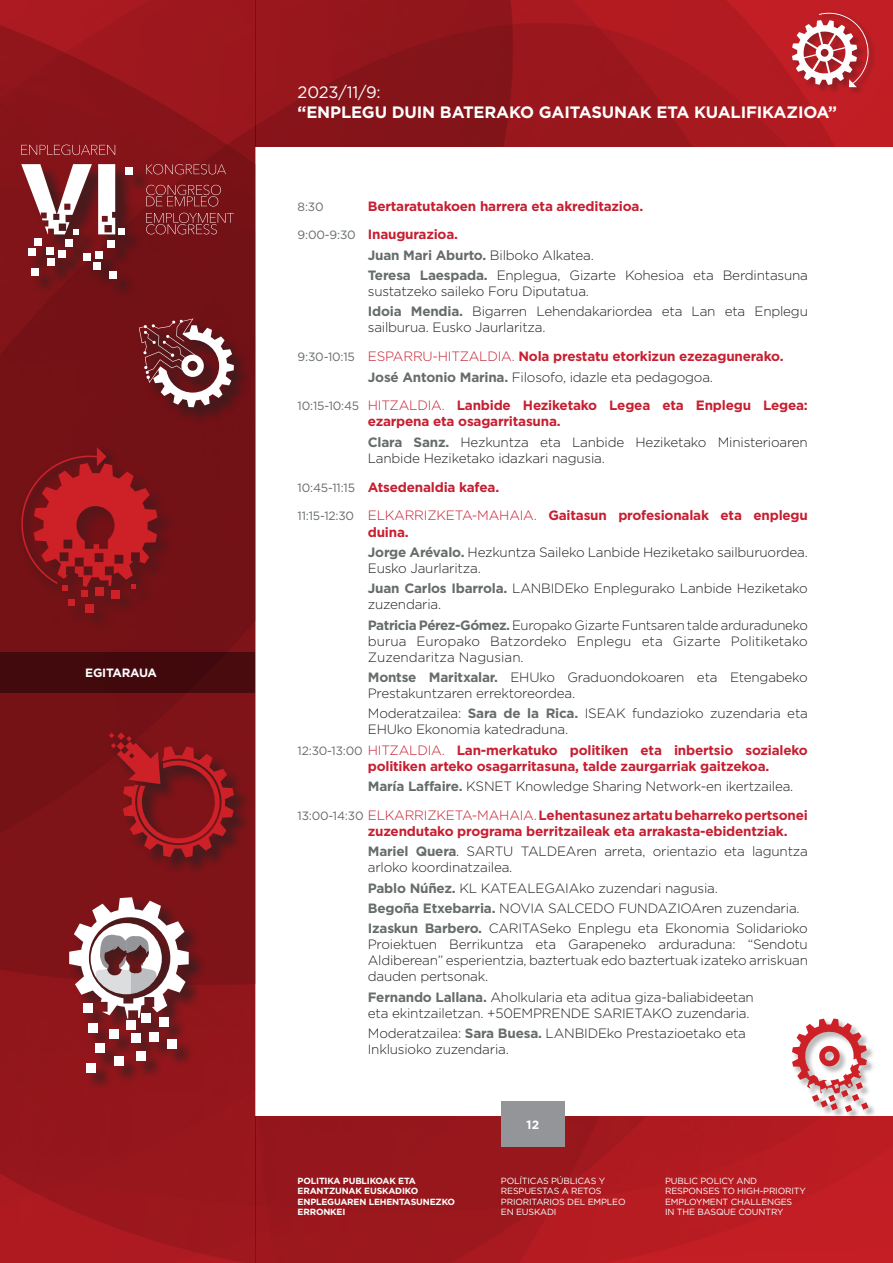
<style>
.page{position:relative;width:893px;height:1263px;background:#fff}
.page>*{position:absolute;margin:0;border:0;box-sizing:border-box;transform-origin:0 0}
.Heading_1{font:700 16.5px/19.8px "Gotham";letter-spacing:-.01em;color:#fff}
.List_Paragraph{font:300 13.5px/16px "Gotham";letter-spacing:-.015em;color:#231f20}
.Heading_2{font:700 13.5px/16px "Gotham";letter-spacing:-.015em;color:#c61f31}
.List_Paragraph-2{font:700 13.5px/16px "Gotham";letter-spacing:-.015em;color:#c61f31}
.List_Paragraph-3{font:700 13.5px "Gotham";letter-spacing:-.015em;color:#666b6b}
.t1{font:700 12px "Gotham";letter-spacing:-.02em;color:#fff}
.Heading_2-2{font:12px "Gotham";color:#666b6b}
.t2{font:8.85px/10.2px "Gotham";letter-spacing:-.02em;color:#fff}
.t3{font:700 8.85px/10.2px "Gotham";letter-spacing:-.02em;color:#fff}
.s1{font-weight:400}
.s2{font-weight:400;font-size:12px;color:#666b6b}
.s3{font-weight:300;color:#231f20}
.s4{font-weight:700;color:#666b6b}
.s5{font-weight:300}
</style>
<div class="page">
<img style="left:255px;top:0;width:638px;height:147px">
<img style="left:255px;top:1116px;width:638px;height:147px">
<div style="left:818px;top:12px;width:58px;height:83px;background:#c11e25"></div>
<div style="left:792px;top:20px;width:73px;height:73px;background:#231f20;opacity:.3"></div>
<svg style="left:792px;top:11px;width:81px;height:76px"></svg>
<div style="left:792px;top:1018px;width:85px;height:103px;background:#231f20;opacity:.3"></div>
<svg style="left:792px;top:1018px;width:76px;height:94px"></svg>
<img style="left:0;top:0;width:255px;height:1263px">
<div style="left:22px;top:164px;width:130px;height:134px;background:#231f20;opacity:.6"></div>
<div style="left:125px;top:167px;width:8px;height:7px;background:#fff"></div>
<div style="left:66px;top:239px;width:7px;height:7px;background:#fff"></div>
<svg style="left:21px;top:164px;width:71px;height:71px"></svg>
<div style="left:28px;top:248px;width:8px;height:8px;background:#fff"></div>
<div style="left:32px;top:268px;width:7px;height:7px;background:#fff"></div>
<div style="left:58px;top:250px;width:8px;height:7px;background:#fff"></div>
<div style="left:34px;top:239px;width:8px;height:7px;background:#fff"></div>
<div style="left:46px;top:248px;width:8px;height:7px;background:#fff"></div>
<div style="left:48px;top:259px;width:7px;height:7px;background:#fff"></div>
<div style="left:107px;top:240px;width:8px;height:7px;background:#fff"></div>
<div style="left:110px;top:271px;width:7px;height:8px;background:#fff"></div>
<div style="left:83px;top:253px;width:7px;height:8px;background:#fff"></div>
<svg style="left:98px;top:164px;width:27px;height:70px"></svg>
<div style="left:95px;top:251px;width:7px;height:7px;background:#fff"></div>
<div style="left:93px;top:262px;width:8px;height:7px;background:#fff"></div>
<svg style="left:21px;top:145px;width:94px;height:10px"></svg>
<svg style="left:146px;top:164px;width:80px;height:10px"></svg>
<svg style="left:146px;top:185px;width:75px;height:21px;background:#8a3034"></svg>
<svg style="left:146px;top:213px;width:88px;height:21px;background:#842e32"></svg>
<div style="left:138px;top:318px;width:114px;height:107px;background:#231f20;opacity:.6"></div>
<svg style="left:139px;top:318px;width:95px;height:89px"></svg>
<div style="left:68px;top:896px;width:139px;height:194px;background:#231f20;opacity:.6"></div>
<div style="left:159px;top:1017px;width:10px;height:10px;background:#fff"></div>
<div style="left:167px;top:1039px;width:10px;height:10px;background:#fff"></div>
<div style="left:95px;top:1043px;width:10px;height:10px;background:#fff"></div>
<div style="left:110px;top:1029px;width:9px;height:10px;background:#fff"></div>
<div style="left:114px;top:1056px;width:10px;height:10px;background:#fff"></div>
<div style="left:86px;top:1063px;width:10px;height:9px;background:#fff"></div>
<div style="left:88px;top:1022px;width:9px;height:10px;background:#fff"></div>
<div style="left:149px;top:1032px;width:10px;height:9px;background:#fff"></div>
<div style="left:131px;top:1033px;width:9px;height:10px;background:#fff"></div>
<div style="left:126px;top:1020px;width:10px;height:9px;background:#fff"></div>
<div style="left:141px;top:1013px;width:10px;height:10px;background:#fff"></div>
<div style="left:136px;top:1051px;width:10px;height:10px;background:#fff"></div>
<svg style="left:69px;top:897px;width:120px;height:122px"></svg>
<div style="left:16px;top:443px;width:104px;height:154px;background:#741216"></div>
<div style="left:33px;top:462px;width:142px;height:168px;background:#231f20;opacity:.35"></div>
<div style="left:68px;top:599px;width:7px;height:7px;background:#cd2027"></div>
<div style="left:85px;top:604px;width:9px;height:9px;background:#cd2027"></div>
<div style="left:111px;top:590px;width:9px;height:8px;background:#cd2027"></div>
<svg style="left:21px;top:447px;width:136px;height:150px"></svg>
<div style="left:108px;top:732px;width:143px;height:143px;background:#231f20;opacity:.6"></div>
<svg style="left:109px;top:732px;width:125px;height:125px;background:#89171c"></svg>
<div style="left:0;top:652px;width:255px;height:41px;background:#420a0d"></div>
<div style="left:501px;top:1101px;width:64px;height:45px;background:#939598"></div>
<p class="t1" style="left:85px;top:665px;width:73px">EGITARAUA</p>
<p class="Heading_1" style="left:298px;top:82px;width:541px"><span class="s1">2023/11/9:<br></span>“ENPLEGU DUIN BATERAKO GAITASUNAK ETA KUALIFIKAZIOA”</p>
<p class="Heading_2-2" style="left:298px;top:199px;width:28px">8:30</p>
<p class="Heading_2" style="left:368px;top:198px;width:277px">Bertaratutakoen harrera eta akreditazioa.</p>
<p class="Heading_2" style="left:298px;top:227px;width:162px"><span class="s2">9:00-9:30</span> Inaugurazioa.</p>
<p class="List_Paragraph-3" style="left:368px;top:246px;width:228px">Juan Mari Aburto. <span class="s3">Bilboko Alkatea.</span></p>
<p class="List_Paragraph" style="left:368px;top:267px;width:442px"><span class="s4">Teresa Laespada.</span> Enplegua, Gizarte Kohesioa eta Berdintasuna sustatzeko saileko Foru Diputatua.</p>
<p class="List_Paragraph" style="left:368px;top:303px;width:442px"><span class="s4">Idoia Mendia.</span> Bigarren Lehendakariordea eta Lan eta Enplegu sailburua. Eusko Jaurlaritza.</p>
<p class="Heading_2" style="left:298px;top:348px;width:487px"><span class="s2">9:30-10:15</span> <span class="s5">ESPARRU-HITZALDIA.</span> Nola prestatu etorkizun ezezagunerako.</p>
<p class="List_Paragraph" style="left:368px;top:368px;width:347px"><span class="s4">José Antonio Marina.</span> Filosofo, idazle eta pedagogoa.</p>
<p class="Heading_2" style="left:368px;top:397px;width:442px;text-indent:-70px"><span class="s2">10:15-10:45</span> <span class="s5">HITZALDIA.</span> Lanbide Heziketako Legea eta Enplegu Legea: ezarpena eta osagarritasuna.</p>
<p class="List_Paragraph" style="left:368px;top:434px;width:442px"><span class="s4">Clara Sanz.</span> Hezkuntza eta Lanbide Heziketako Ministerioaren<br>Lanbide Heziketako idazkari nagusia.</p>
<p class="Heading_2" style="left:298px;top:479px;width:203px"><span class="s2">10:45-11:15</span> Atsedenaldia kafea.</p>
<p class="Heading_2" style="left:368px;top:507px;width:442px;text-indent:-70px"><span class="s2">11:15-12:30</span> <span class="s5">ELKARRIZKETA-MAHAIA.</span> Gaitasun profesionalak eta enplegu duina.</p>
<p class="List_Paragraph" style="left:368px;top:544px;width:442px"><span class="s4">Jorge Arévalo.</span> Hezkuntza Saileko Lanbide Heziketako sailburuordea.<br>Eusko Jaurlaritza.</p>
<p class="List_Paragraph" style="left:368px;top:580px;width:442px"><span class="s4">Juan Carlos Ibarrola.</span> LANBIDEko Enplegurako Lanbide Heziketako zuzendaria.</p>
<p class="List_Paragraph" style="left:368px;top:616px;width:442px;text-align:justify"><span class="s4">Patricia Pérez-Gómez.</span> Europako Gizarte Funtsaren talde arduraduneko burua Europako Batzordeko Enplegu eta Gizarte Politiketako Zuzendaritza Nagusian.</p>
<p class="List_Paragraph" style="left:368px;top:669px;width:442px"><span class="s4">Montse Maritxalar.</span> EHUko Graduondokoaren eta Etengabeko<br>Prestakuntzaren errektoreordea.</p>
<p class="List_Paragraph" style="left:368px;top:705px;width:442px">Moderatzailea: <span class="s4">Sara de la Rica.</span> ISEAK fundazioko zuzendaria eta<br>EHUko Ekonomia katedraduna.</p>
<p class="List_Paragraph-2" style="left:368px;top:742px;width:442px;text-indent:-70px"><span class="s2">12:30-13:00</span> <span class="s5">HITZALDIA.</span> Lan-merkatuko politiken eta inbertsio sozialeko politiken arteko osagarritasuna, talde zaurgarriak gaitzekoa.</p>
<p class="List_Paragraph" style="left:368px;top:778px;width:427px"><span class="s4">María Laffaire.</span> KSNET Knowledge Sharing Network-en ikertzailea.</p>
<p class="Heading_2" style="left:368px;top:807px;width:442px;text-indent:-70px"><span class="s2">13:00-14:30</span> <span class="s5">ELKARRIZKETA-MAHAIA.</span> Lehentasunez artatu beharreko pertsonei zuzendutako programa berritzaileak eta arrakasta-ebidentziak.</p>
<p class="List_Paragraph" style="left:368px;top:843px;width:442px"><span class="s4">Mariel Quera</span>. SARTU TALDEAren arreta, orientazio eta laguntza arloko koordinatzailea.</p>
<p class="List_Paragraph" style="left:368px;top:879px;width:351px"><span class="s4">Pablo Núñez.</span> KL KATEALEGAIAko zuzendari nagusia.</p>
<p class="List_Paragraph" style="left:368px;top:900px;width:433px"><span class="s4">Begoña Etxebarria.</span> NOVIA SALCEDO FUNDAZIOAren zuzendaria.</p>
<p class="List_Paragraph" style="left:368px;top:920px;width:442px;text-align:justify"><span class="s4">Izaskun Barbero.</span> CARITASeko Enplegu eta Ekonomia Solidarioko Proiektuen Berrikuntza eta Garapeneko arduraduna: “Sendotu Aldiberean” esperientzia, baztertuak edo baztertuak izateko arriskuan dauden pertsonak.</p>
<p class="List_Paragraph" style="left:368px;top:988px;width:387px"><span class="s4">Fernando Lallana.</span> Aholkularia eta aditua giza-baliabideetan eta ekintzailetzan. +50EMPRENDE SARIETAKO zuzendaria.</p>
<p class="List_Paragraph" style="left:368px;top:1025px;width:380px">Moderatzailea: <span class="s4">Sara Buesa.</span> LANBIDEko Prestazioetako eta<br>Inklusioko zuzendaria.</p>
<p class="t1" style="left:527px;top:1116px;width:14px">12</p>
<p class="t3" style="left:298px;top:1176px;width:159px">POLITIKA PUBLIKOAK ETA<br>ERANTZUNAK EUSKADIKO<br>ENPLEGUAREN LEHENTASUNEZKO<br>ERRONKEI</p>
<p class="t2" style="left:501px;top:1176px;width:126px">POLÍTICAS PÚBLICAS Y<br>RESPUESTAS A RETOS<br>PRIORITARIOS DEL EMPLEO<br>EN EUSKADI</p>
<p class="t2" style="left:665px;top:1176px;width:142px">PUBLIC POLICY AND<br>RESPONSES TO HIGH-PRIORITY<br>EMPLOYMENT CHALLENGES<br>IN THE BASQUE COUNTRY</p>
</div>
